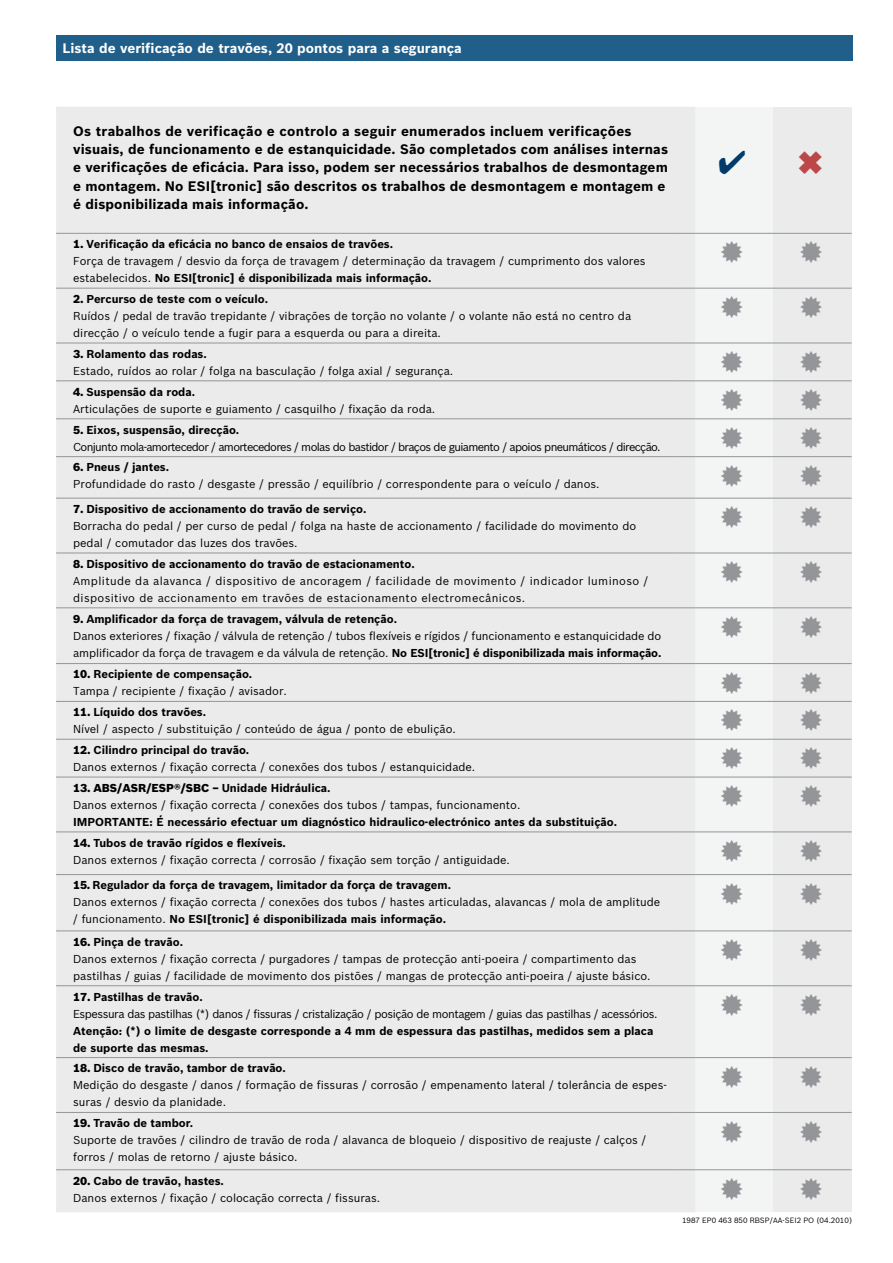
<style>
.page{position:relative;width:893px;height:1263px;background:#fff}
.page>*{position:absolute;margin:0;border:0;box-sizing:border-box;transform-origin:0 0}
.t1{font:700 13.5px/18.3px "Bosch Sans";letter-spacing:.01em;color:#000}
.t2{font:700 13.5px "Bosch Sans";color:#fff}
.t3{font:11.25px/17px "Bosch Sans";color:#000}
.t4{font:11.25px/17px "Bosch Sans";letter-spacing:.03em;color:#000}
.t5{font:700 11.25px/17px "Bosch Sans";color:#000}
.t6{font:11.25px/17px "Bosch Sans";letter-spacing:-.06em;color:#000}
.t7{font:11.25px/17px "Bosch Sans";letter-spacing:-.04em;color:#000}
.t8{font:7.5px "Bosch Sans";color:#000}
.s1{font-weight:900}
.s2{font-weight:700}
</style>
<div class="page">
<div style="left:56px;top:36px;width:796px;height:25px;background:#215f8b"></div>
<div style="left:695px;top:107px;width:79px;height:1104px;background:#f3f4f4"></div>
<div style="left:774px;top:107px;width:78px;height:1105px;background:#ebebec"></div>
<div style="left:56px;top:107px;width:639px;height:1105px;background:#ebebec"></div>
<hr style="left:56px;top:418px;width:618px;height:1px;background:#939598">
<svg style="left:674px;top:418px;width:21px;height:1px"></svg>
<hr style="left:695px;top:418px;width:157px;height:1px;background:#939598">
<hr style="left:56px;top:456px;width:618px;height:1px;background:#939598">
<svg style="left:674px;top:456px;width:21px;height:1px"></svg>
<hr style="left:695px;top:456px;width:157px;height:1px;background:#939598">
<hr style="left:56px;top:498px;width:618px;height:1px;background:#939598">
<svg style="left:674px;top:498px;width:21px;height:1px"></svg>
<hr style="left:695px;top:498px;width:157px;height:1px;background:#939598">
<hr style="left:56px;top:553px;width:618px;height:1px;background:#939598">
<svg style="left:674px;top:553px;width:21px;height:1px"></svg>
<hr style="left:695px;top:553px;width:157px;height:1px;background:#939598">
<hr style="left:56px;top:607px;width:618px;height:1px;background:#939598">
<svg style="left:674px;top:607px;width:21px;height:1px"></svg>
<hr style="left:695px;top:607px;width:157px;height:1px;background:#939598">
<hr style="left:56px;top:663px;width:618px;height:1px;background:#939598">
<svg style="left:674px;top:663px;width:21px;height:1px"></svg>
<hr style="left:695px;top:663px;width:157px;height:1px;background:#939598">
<hr style="left:56px;top:701px;width:618px;height:1px;background:#939598">
<svg style="left:674px;top:701px;width:21px;height:1px"></svg>
<hr style="left:695px;top:701px;width:157px;height:1px;background:#939598">
<hr style="left:56px;top:739px;width:618px;height:1px;background:#939598">
<svg style="left:674px;top:739px;width:21px;height:1px"></svg>
<hr style="left:695px;top:739px;width:157px;height:1px;background:#939598">
<hr style="left:56px;top:777px;width:618px;height:1px;background:#939598">
<svg style="left:674px;top:777px;width:21px;height:1px"></svg>
<hr style="left:695px;top:777px;width:157px;height:1px;background:#939598">
<hr style="left:56px;top:832px;width:618px;height:1px;background:#939598">
<svg style="left:674px;top:832px;width:21px;height:1px"></svg>
<hr style="left:695px;top:832px;width:157px;height:1px;background:#939598">
<hr style="left:56px;top:874px;width:618px;height:1px;background:#939598">
<svg style="left:674px;top:874px;width:21px;height:1px"></svg>
<hr style="left:695px;top:874px;width:157px;height:1px;background:#939598">
<hr style="left:56px;top:930px;width:618px;height:1px;background:#939598">
<svg style="left:674px;top:930px;width:21px;height:1px"></svg>
<hr style="left:695px;top:930px;width:157px;height:1px;background:#939598">
<hr style="left:56px;top:985px;width:618px;height:1px;background:#939598">
<svg style="left:674px;top:985px;width:21px;height:1px"></svg>
<hr style="left:695px;top:985px;width:157px;height:1px;background:#939598">
<hr style="left:56px;top:1057px;width:618px;height:1px;background:#939598">
<svg style="left:674px;top:1057px;width:21px;height:1px"></svg>
<hr style="left:695px;top:1057px;width:157px;height:1px;background:#939598">
<hr style="left:56px;top:1112px;width:618px;height:1px;background:#939598">
<svg style="left:674px;top:1112px;width:21px;height:1px"></svg>
<hr style="left:695px;top:1112px;width:157px;height:1px;background:#939598">
<hr style="left:56px;top:1169px;width:618px;height:1px;background:#939598">
<svg style="left:674px;top:1169px;width:21px;height:1px"></svg>
<hr style="left:695px;top:1169px;width:157px;height:1px;background:#939598">
<hr style="left:56px;top:233px;width:618px;height:1px;background:#939598">
<svg style="left:674px;top:233px;width:21px;height:1px"></svg>
<hr style="left:695px;top:233px;width:157px;height:1px;background:#939598">
<hr style="left:56px;top:288px;width:618px;height:1px;background:#939598">
<svg style="left:674px;top:288px;width:21px;height:1px"></svg>
<hr style="left:695px;top:288px;width:157px;height:1px;background:#939598">
<hr style="left:56px;top:343px;width:618px;height:1px;background:#939598">
<svg style="left:674px;top:343px;width:21px;height:1px"></svg>
<hr style="left:695px;top:343px;width:157px;height:1px;background:#939598">
<hr style="left:56px;top:380px;width:618px;height:1px;background:#939598">
<svg style="left:674px;top:380px;width:21px;height:1px"></svg>
<hr style="left:695px;top:380px;width:157px;height:1px;background:#939598">
<p class="t2" style="left:63px;top:39px;width:401px">Lista de verificação de travões, 20 pontos para a segurança</p>
<p class="t1" style="left:73px;top:122px;width:596px">Os trabalhos de verificação e controlo a seguir enumerados incluem verificações visuais, de funcionamento e de estanquicidade. São completados com análises internas e verificações de eficácia. Para isso, podem ser necessários trabalhos de desmontagem e montagem. No ESI[tronic] são descritos os trabalhos de desmontagem e montagem e é disponibilizada mais informação.</p>
<p class="t3" style="left:73px;top:235px;width:574px"><span class="s1">1.</span> <span class="s2">Verificação da eficácia no banco de ensaios de travões.<br></span>Força de travagem / desvio da força de travagem / determinação da travagem / cumprimento dos valores estabelecidos. <span class="s2">No ESI[tronic] é disponibilizada mais informação.</span></p>
<p class="t3" style="left:73px;top:290px;width:559px"><span class="s1">2.</span> <span class="s2">Percurso de teste com o veículo.<br></span>Ruídos / pedal de travão trepidante / vibrações de torção no volante / o volante não está no centro da direcção / o veículo tende a fugir para a esquerda ou para a direita.</p>
<p class="t3" style="left:73px;top:345px;width:382px"><span class="s1">3.</span> <span class="s2">Rolamento das rodas.<br></span>Estado, ruídos ao rolar / folga na basculação / folga axial / segurança.</p>
<p class="t3" style="left:73px;top:383px;width:364px"><span class="s1">4.</span> <span class="s2">Suspensão da roda.<br></span>Articulações de suporte e guiamento / casquilho / fixação da roda.</p>
<p class="t6" style="left:73px;top:421px;width:589px"><span class="s1">5.</span> <span class="s2">Eixos, suspensão, direcção.<br></span>Conjunto mola-amortecedor / amortecedores / molas do bastidor / braços de guiamento / apoios pneumáticos / direcção.</p>
<p class="t3" style="left:73px;top:459px;width:528px"><span class="s1">6.</span> <span class="s2">Pneus / jantes.<br></span>Profundidade do rasto / desgaste / pressão / equilíbrio / correspondente para o veículo / danos.</p>
<p class="t3" style="left:73px;top:500px;width:565px"><span class="s1">7.</span> <span class="s2">Dispositivo de accionamento do travão de serviço.<br></span>Borracha do pedal / per curso de pedal / folga na haste de accionamento / facilidade do movimento do pedal / comutador das luzes dos travões.</p>
<p class="t4" style="left:73px;top:555px;width:577px"><span class="s1">8.</span> <span class="s2">Dispositivo de accionamento do travão de estacionamento.<br></span>Amplitude da alavanca / dispositivo de ancoragem / facilidade de movimento / indicador luminoso / dispositivo de accionamento em travões de estacionamento electromecânicos.</p>
<p class="t3" style="left:73px;top:610px;width:590px"><span class="s1">9.</span> <span class="s2">Amplificador da força de travagem, válvula de retenção.<br></span>Danos exteriores / fixação / válvula de retenção / tubos flexíveis e rígidos / funcionamento e estanquicidade do amplificador da força de travagem e da válvula de retenção. <span class="s2">No ESI[tronic] é disponibilizada mais informação.</span></p>
<p class="t3" style="left:73px;top:666px;width:215px"><span class="s1">10.</span> <span class="s2">Recipiente de compensação.<br></span>Tampa / recipiente / fixação / avisador.</p>
<p class="t3" style="left:73px;top:703px;width:384px"><span class="s1">11.</span> <span class="s2">Líquido dos travões.<br></span>Nível / aspecto / substituição / conteúdo de água / ponto de ebulição.</p>
<p class="t3" style="left:73px;top:741px;width:404px"><span class="s1">12.</span> <span class="s2">Cilindro principal do travão.<br></span>Danos externos / fixação correcta / conexões dos tubos / estanquicidade.</p>
<p class="t3" style="left:73px;top:779px;width:449px"><span class="s1">13. ABS/ASR/ESP®/SBC –</span> <span class="s2">Unidade Hidráulica.<br></span>Danos externos / fixação correcta / conexões dos tubos / tampas, funcionamento.</p>
<p class="t5" style="left:73px;top:813px;width:545px">IMPORTANTE: É necessário efectuar um diagnóstico hidraulico-electrónico antes da substituição.</p>
<p class="t3" style="left:73px;top:834px;width:438px"><span class="s1">14.</span> <span class="s2">Tubos de travão rígidos e flexíveis.<br></span>Danos externos / fixação correcta / corrosão / fixação sem torção / antiguidade.</p>
<p class="t3" style="left:73px;top:877px;width:589px"><span class="s1">15.</span> <span class="s2">Regulador da força de travagem, limitador da força de travagem.<br></span>Danos externos / fixação correcta / conexões dos tubos / hastes articuladas, alavancas / mola de amplitude / funcionamento. <span class="s2">No ESI[tronic] é disponibilizada mais informação.</span></p>
<p class="t3" style="left:73px;top:933px;width:579px"><span class="s1">16.</span> <span class="s2">Pinça de travão.<br></span>Danos externos / fixação correcta / purgadores / tampas de protecção anti-poeira / compartimento das pastilhas / guias / facilidade de movimento dos pistões / mangas de protecção anti-poeira / ajuste básico.</p>
<p class="t7" style="left:73px;top:988px;width:586px"><span class="s1">17.</span> <span class="s2">Pastilhas de travão.<br></span>Espessura das pastilhas (*) danos / fissuras / cristalização / posição de montagem / guias das pastilhas / acessórios.</p>
<p class="t5" style="left:73px;top:1022px;width:582px">Atenção: (*) o limite de desgaste corresponde a 4 mm de espessura das pastilhas, medidos sem a placa de suporte das mesmas.</p>
<p class="t3" style="left:73px;top:1060px;width:595px"><span class="s1">18.</span> <span class="s2">Disco de travão, tambor de travão.<br></span>Medição do desgaste / danos / formação de fissuras / corrosão / empenamento lateral / tolerância de espes&shy;suras / desvio da planidade.</p>
<p class="t3" style="left:73px;top:1114px;width:575px"><span class="s1">19.</span> <span class="s2">Travão de tambor.<br></span>Suporte de travões / cilindro de travão de roda / alavanca de bloqueio / dispositivo de reajuste / calços / forros / molas de retorno / ajuste básico.</p>
<p class="t3" style="left:73px;top:1172px;width:309px"><span class="s1">20.</span> <span class="s2">Cabo de travão, hastes.<br></span>Danos externos / fixação / colocação correcta / fissuras.</p>
<p class="t8" style="left:682px;top:1215px;width:172px">1987 EP0 463 850 RBSP/AA-SEI2 PO (04.2010)</p>
</div>
